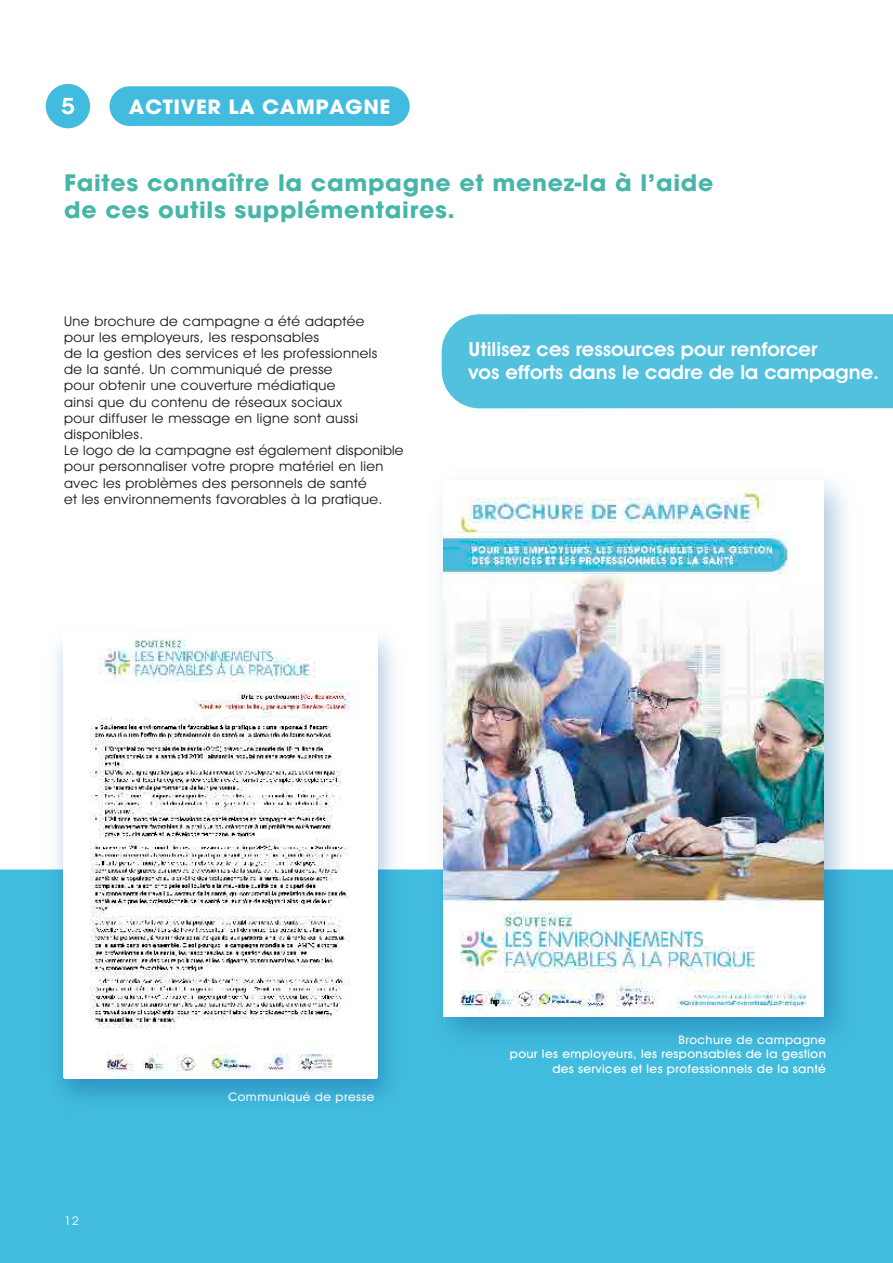
<style>
.page{position:relative;width:893px;height:1263px;background:#fff}
.page>*{position:absolute;margin:0;border:0;box-sizing:border-box;transform-origin:0 0}
.t1{font:700 22.5px/27px "Avant Garde";letter-spacing:.03em;color:#45b6a8;scale:1.05 1}
.t2{font:600 19.5px/23.4px "Avant Garde IT Cby BT";color:#fff;scale:1.05 1}
.t3{font:700 19.5px "Avant Garde";letter-spacing:.03em;color:#fff;scale:1.05 1}
.t4{font:13.5px/16.2px "Avant Garde IT Cby BT";letter-spacing:.03em;color:#1b1b1a;scale:1.05 1}
.t5{font:500 12px/14.4px "Avant Garde IT Cby BT";letter-spacing:.03em;color:#fff;text-align:right;scale:1.05 1}
.t6{font:12px "Avant Garde IT Cby BT";color:#fff;scale:1.05 1}
</style>
<div class="page">
<div style="left:0;top:869px;width:893px;height:394px;background:#41bbde"></div>
<div style="left:110px;top:86px;width:300px;height:40px;background:#41bbde;border-radius:20px"></div>
<div style="left:442px;top:314px;width:451px;height:94px;background:#51c1de"></div>
<img style="left:38px;top:636px;width:373px;height:483px">
<div style="left:46px;top:84px;width:44px;height:44px;background:#41bbde;border-radius:50%"></div>
<svg style="left:62px;top:98px;width:12px;height:16px"></svg>
<img style="left:420px;top:479px;width:447px;height:582px">
<img style="left:64px;top:636px;width:312px;height:443px">
<img style="left:444px;top:480px;width:379px;height:537px">
<h2 class="t3" style="left:129px;top:94px;width:251px">ACTIVER LA CAMPAGNE</h2>
<h1 class="t1" style="left:64px;top:169px;width:620px">Faites connaître la campagne et menez-la à l’aide de ces outils supplémentaires.</h1>
<p class="t4" style="left:64px;top:313px;width:325px">Une brochure de campagne a été adaptée<br>pour les employeurs, les responsables<br>de la gestion des services et les professionnels<br>de la santé. Un communiqué de presse<br>pour obtenir une couverture médiatique<br>ainsi que du contenu de réseaux sociaux<br>pour diffuser le message en ligne sont aussi disponibles.<br>Le logo de la campagne est également disponible pour personnaliser votre propre matériel en lien avec les problèmes des personnels de santé<br>et les environnements favorables à la pratique.</p>
<h2 class="t2" style="left:469px;top:337px;width:392px">Utilisez ces ressources pour renforcer<br>vos efforts dans le cadre de la campagne.</h2>
<p class="t6" style="left:64px;top:1213px;width:15px">12</p>
<p class="t5" style="left:228px;top:1089px;width:141px">Communiqué de presse</p>
<p class="t5" style="left:510px;top:1032px;width:302px">Brochure de campagne<br>pour les employeurs, les responsables de la gestion des services et les professionnels de la santé</p>
</div>
